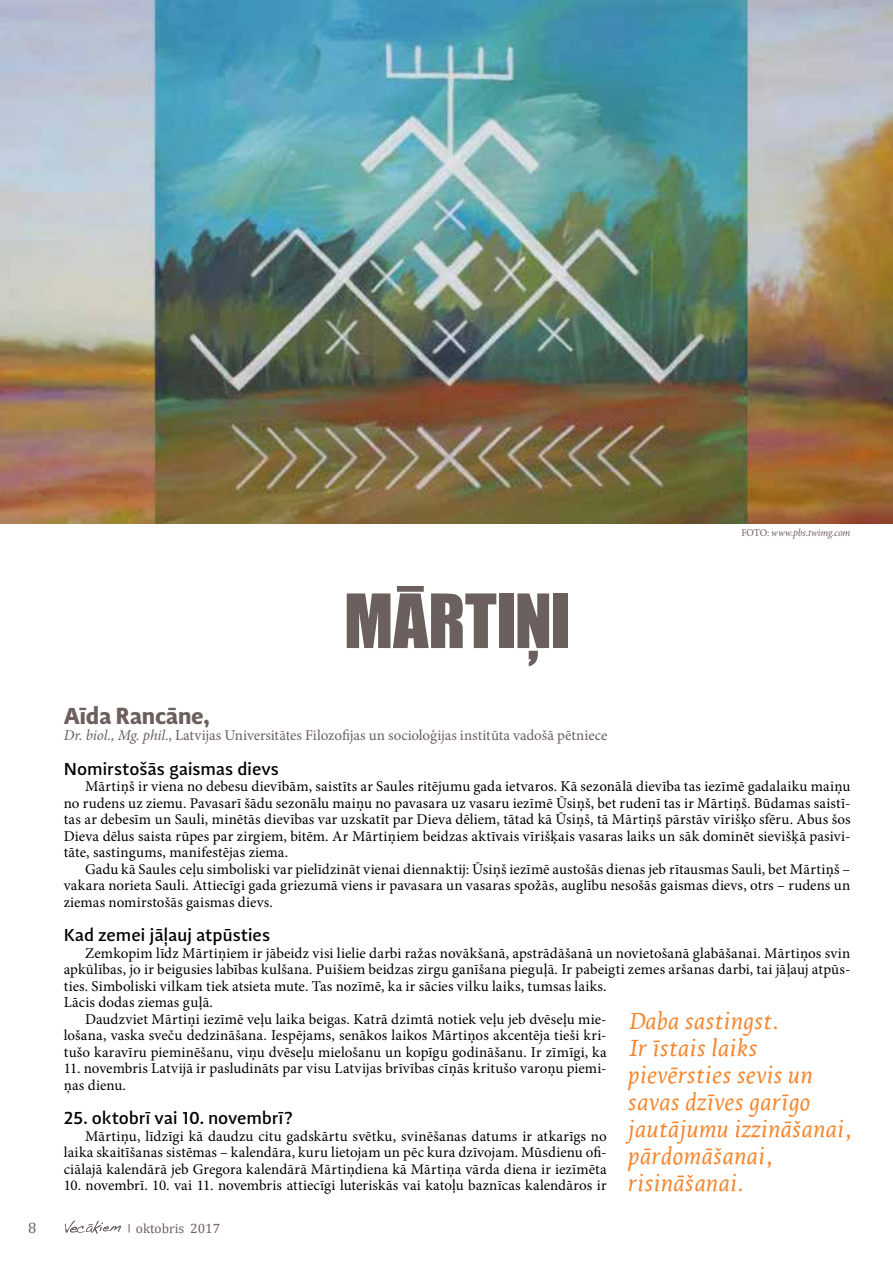
<style>
.page{position:relative;width:893px;height:1263px;background:#fff}
.page>*{position:absolute;margin:0;border:0;box-sizing:border-box;transform-origin:0 0}
.t1{font:69px "Impact";letter-spacing:-.005em;color:#6b605d}
.t2{font:italic 24px/27px "Leksa Pro";color:#f6862d}
.t3{font:700 24px "Adagio Sans";letter-spacing:-.01em;color:#6b605d}
.t4{font:500 18px "Adagio Sans";letter-spacing:-.01em;color:#000}
.t5{font:15px/16.5px "Minion Pro";letter-spacing:.01em;color:#000;text-align:justify}
.t6{font:15px "Minion Pro";letter-spacing:-.005em;color:#6b605d}
.t7{font:15px "Cambria";color:#6b605d}
.t8{font:13.5px "Cambria";color:#6b605d}
.t9{font:italic 10.5px "Minion Pro";letter-spacing:-.01em;color:#6b605d;scale:.95 1}
.s1{font-style:normal}
.s2{font-style:italic}
</style>
<div class="page">
<svg style="left:65px;top:1221px;width:56px;height:13px"></svg>
<img style="left:0;top:0;width:893px;height:524px">
<h1 class="t1" style="left:344px;top:567px;width:228px">MĀRTIŅI</h1>
<p class="t9" style="left:741px;top:526px;width:116px"><span class="s1">FOTO:</span> www.pbs.twimg.com</p>
<h2 class="t3" style="left:64px;top:699px;width:147px">Aīda Rancāne,</h2>
<p class="t6" style="left:64px;top:725px;width:545px"><span class="s2">Dr. biol., Mg. phil</span>., Latvijas Universitātes Filozofijas un socioloģijas institūta vadošā pētniece</p>
<p class="t4" style="left:64px;top:757px;width:217px">Nomirstošās gaismas dievs</p>
<p class="t5" style="left:64px;top:778px;width:788px;text-indent:21px">Mārtiņš ir viena no debesu dievībām, saistīts ar Saules ritējumu gada ietvaros. Kā sezonālā dievība tas iezīmē gadalaiku maiņu no rudens uz ziemu. Pavasarī šādu sezonālu maiņu no pavasara uz vasaru iezīmē Ūsiņš, bet rudenī tas ir Mārtiņš. Būdamas saistī&shy;tas ar debesīm un Sauli, minētās dievības var uzskatīt par Dieva dēliem, tātad kā Ūsiņš, tā Mārtiņš pārstāv vīrišķo sfēru. Abus šos Dieva dēlus saista rūpes par zirgiem, bitēm. Ar Mārtiņiem beidzas aktīvais vīrišķais vasaras laiks un sāk dominēt sievišķā pasivi&shy;tāte, sastingums, manifestējas ziema.</p>
<p class="t5" style="left:64px;top:860px;width:788px;text-indent:21px">Gadu kā Saules ceļu simboliski var pielīdzināt vienai diennaktij: Ūsiņš iezīmē austošās dienas jeb rītausmas Sauli, bet Mārtiņš – vakara norieta Sauli. Attiecīgi gada griezumā viens ir pavasara un vasaras spožās, auglību nesošās gaismas dievs, otrs – rudens un ziemas nomirstošās gaismas dievs.</p>
<p class="t4" style="left:64px;top:923px;width:208px">Kad zemei jāļauj atpūsties</p>
<p class="t5" style="left:85px;top:944px;width:767px">Zemkopim līdz Mārtiņiem ir jābeidz visi lielie darbi ražas novākšanā, apstrādāšanā un novietošanā glabāšanai. Mārtiņos svin</p>
<p class="t5" style="left:64px;top:961px;width:788px">apkūlības, jo ir beigusies labības kulšana. Puišiem beidzas zirgu ganīšana pieguļā. Ir pabeigti zemes aršanas darbi, tai jāļauj atpūs-</p>
<p class="t5" style="left:64px;top:977px;width:544px">ties. Simboliski vilkam tiek atsieta mute. Tas nozīmē, ka ir sācies vilku laiks, tumsas laiks.</p>
<p class="t5" style="left:64px;top:994px;width:151px">Lācis dodas ziemas guļā.</p>
<p class="t5" style="left:85px;top:1010px;width:523px">Daudzviet Mārtiņi iezīmē veļu laika beigas. Katrā dzimtā notiek veļu jeb dvēseļu mie-</p>
<p class="t5" style="left:64px;top:1027px;width:544px">lošana, vaska sveču dedzināšana. Iespējams, senākos laikos Mārtiņos akcentēja tieši kri-</p>
<p class="t5" style="left:64px;top:1043px;width:544px">tušo karavīru pieminēšanu, viņu dvēseļu mielošanu un kopīgu godināšanu. Ir zīmīgi, ka</p>
<p class="t5" style="left:64px;top:1060px;width:544px">11. novembris Latvijā ir pasludināts par visu Latvijas brīvības cīņās kritušo varoņu piemi&shy;ņas dienu.</p>
<p class="t4" style="left:64px;top:1106px;width:231px">25. oktobrī vai 10. novembrī?</p>
<p class="t5" style="left:64px;top:1127px;width:544px;text-indent:21px">Mārtiņu, līdzīgi kā daudzu citu gadskārtu svētku, svinēšanas datums ir atkarīgs no laika skaitīšanas sistēmas – kalendāra, kuru lietojam un pēc kura dzīvojam. Mūsdienu ofi&shy;ciālajā kalendārā jeb Gregora kalendārā Mārtiņdiena kā Mārtiņa vārda diena ir iezīmēta</p>
<p class="t5" style="left:64px;top:1177px;width:544px">10. novembrī. 10. vai 11. novembris attiecīgi luteriskās vai katoļu baznīcas kalendāros ir</p>
<h2 class="t2" style="left:628px;top:1007px;width:226px">Daba sastingst.<br>Ir īstais laiks pievērsties sevis un savas dzīves garīgo jautājumu izzināšanai, pārdomāšanai, risināšanai.</h2>
<p class="t7" style="left:28px;top:1218px;width:10px">8</p>
<p class="t8" style="left:136px;top:1220px;width:86px">oktobris 2017</p>
</div>
